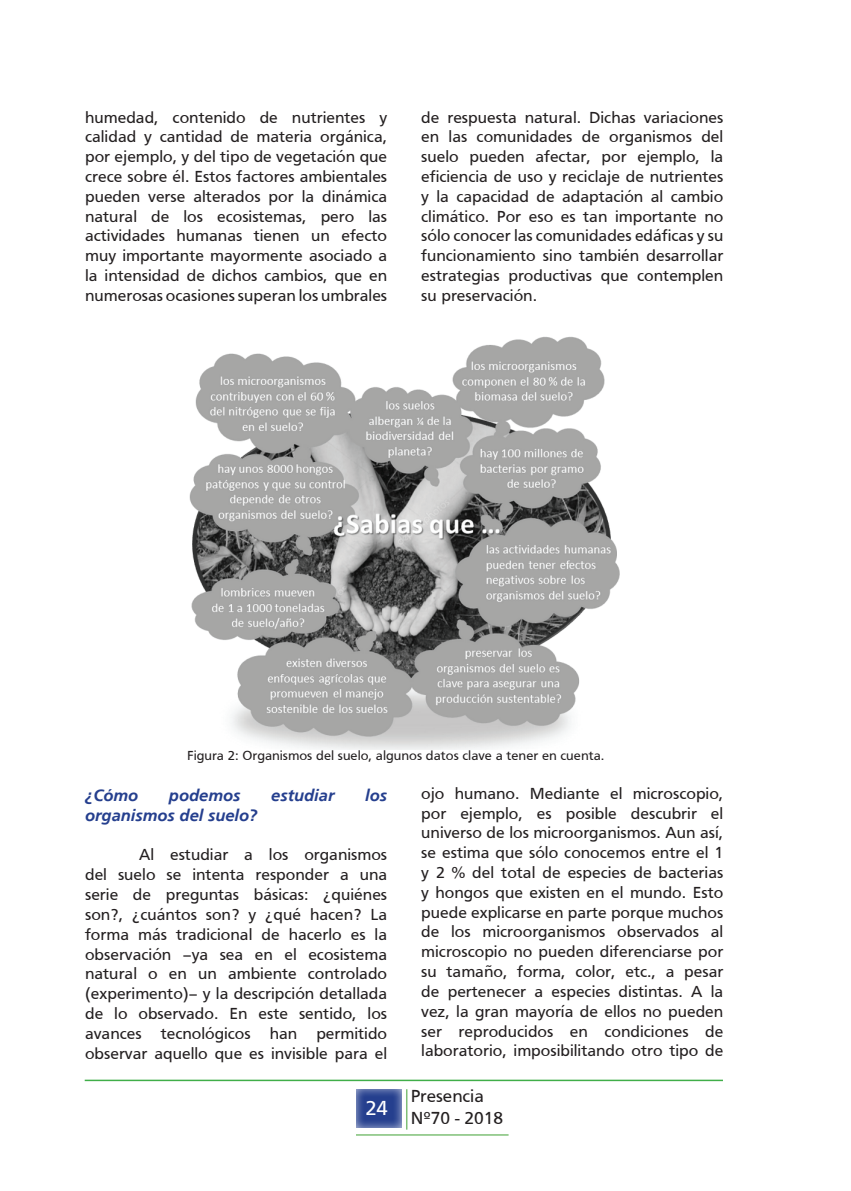
<style>
.page{position:relative;width:851px;height:1191px;background:#fff}
.page>*{position:absolute;margin:0;border:0;box-sizing:border-box;transform-origin:0 0}
.t1{font:21px "Frutiger";color:#fff}
.t2{font:18px/21.6px "Frutiger";color:#231f20}
.t3{font:16.5px/19.8px "Frutiger";color:#231f20;text-align:justify}
.t4{font:italic 700 16.5px "Frutiger";color:#253f8e}
.t5{font:13.5px "Frutiger";color:#231f20}
</style>
<div class="page">
<div style="left:355px;top:1087px;width:48px;height:42px;background:#fff;opacity:.75"></div>
<hr style="left:356px;top:1134px;width:152px;height:1px;background:#7fc077">
<hr style="left:406px;top:1089px;width:1px;height:40px;background:#7fc077">
<hr style="left:85px;top:1079px;width:637px;height:2px;background:#40ae49">
<img style="left:189px;top:336px;width:430px;height:414px">
<p class="t3" style="left:85px;top:107px;width:303px">humedad, contenido de nutrientes y calidad y cantidad de materia orgánica, por ejemplo, y del tipo de vegetación que crece sobre él. Estos factores ambientales pueden verse alterados por la dinámica natural de los ecosistemas, pero las actividades humanas tienen un efecto muy importante mayormente asociado a la intensidad de dichos cambios, que en numerosas ocasiones superan los umbrales</p>
<p class="t3" style="left:421px;top:107px;width:303px">de respuesta natural. Dichas variaciones en las comunidades de organismos del suelo pueden afectar, por ejemplo, la eficiencia de uso y reciclaje de nutrientes y la capacidad de adaptación al cambio climático. Por eso es tan importante no sólo conocer las comunidades edáficas y su funcionamiento sino también desarrollar estrategias productivas que contemplen su preservación.</p>
<p class="t5" style="left:187px;top:747px;width:418px">Figura 2: Organismos del suelo, algunos datos clave a tener en cuenta.</p>
<p class="t4" style="left:85px;top:785px;width:55px">¿Cómo</p>
<p class="t4" style="left:169px;top:785px;width:73px">podemos</p>
<p class="t4" style="left:271px;top:785px;width:65px">estudiar</p>
<p class="t4" style="left:365px;top:785px;width:23px">los</p>
<p class="t4" style="left:85px;top:805px;width:174px">organismos del suelo?</p>
<p class="t3" style="left:85px;top:845px;width:303px;text-indent:54px">Al estudiar a los organismos del suelo se intenta responder a una serie de preguntas básicas: ¿quiénes son?, ¿cuántos son? y ¿qué hacen? La forma más tradicional de hacerlo es la observación –ya sea en el ecosistema natural o en un ambiente controlado (experimento)– y la descripción detallada de lo observado. En este sentido, los avances tecnológicos han permitido observar aquello que es invisible para el</p>
<p class="t1" style="left:365px;top:1095px;width:24px">24</p>
<p class="t3" style="left:421px;top:783px;width:303px">ojo humano. Mediante el microscopio, por ejemplo, es posible descubrir el universo de los microorganismos. Aun así, se estima que sólo conocemos entre el 1 y 2 % del total de especies de bacterias y hongos que existen en el mundo. Esto puede explicarse en parte porque muchos de los microorganismos observados al microscopio no pueden diferenciarse por su tamaño, forma, color, etc., a pesar de pertenecer a especies distintas. A la vez, la gran mayoría de ellos no pueden ser reproducidos en condiciones de laboratorio, imposibilitando otro tipo de</p>
<p class="t2" style="left:410px;top:1085px;width:94px">Presencia<br>Nº70 - 2018</p>
</div>
